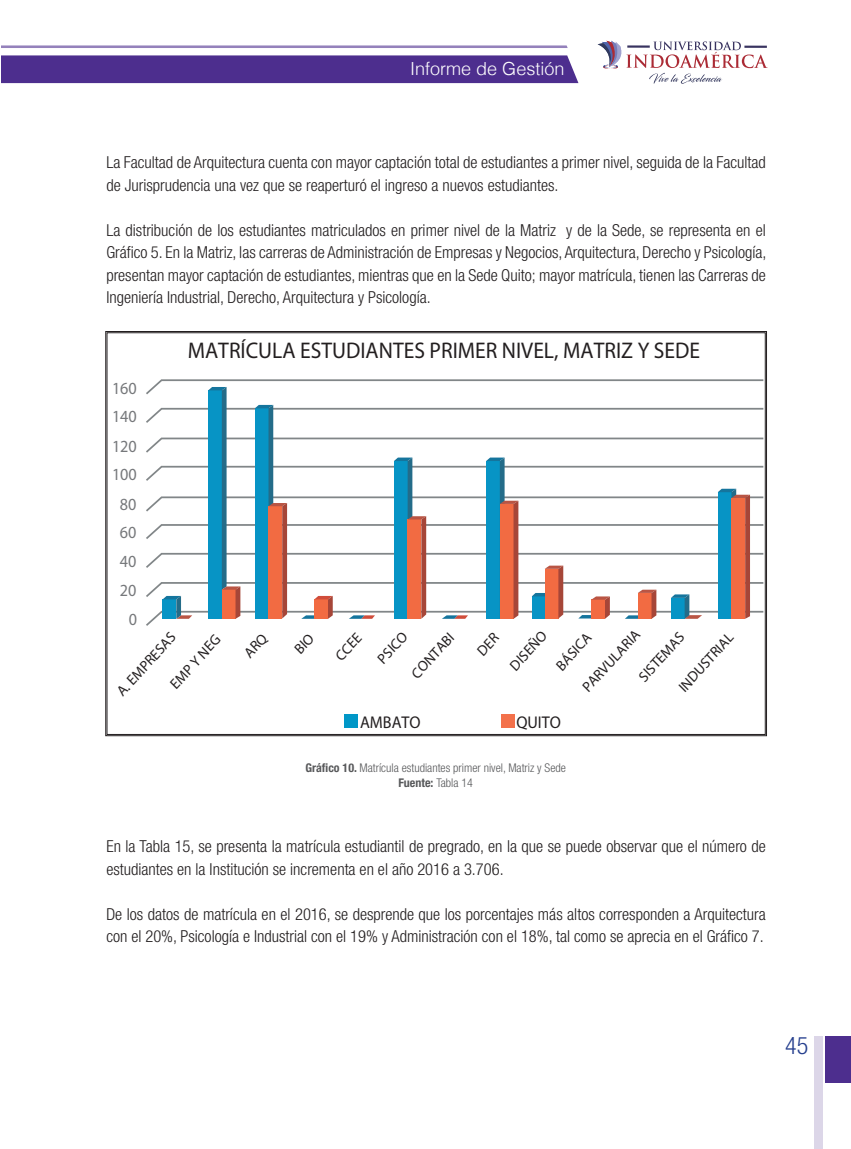
<style>
.page{position:relative;width:851px;height:1149px;background:#fff}
.page>*{position:absolute;margin:0;border:0;box-sizing:border-box;transform-origin:0 0}
.t1{font:300 condensed 24px "Helvetica Neue LT Std";color:#253f8e}
.t2{font:700 22.65px "Calibri";color:#231f20;scale:.95 1}
.t3{font:300 18px "Helvetica";color:#fff}
.t4{font:700 16.95px/29px "Calibri";color:#76787b;text-align:right;scale:.95 1}
.t5{font:700 16.95px "Calibri";color:#231f20;scale:.95 1}
.t6{font:300 condensed 16.5px/22.5px "Helvetica Neue LT Std";color:#231f20}
.t7{font:700 14.55px "Calibri";color:#231f20}
.t8{font:300 condensed 12px/14.4px "Helvetica Neue LT Std";color:#57585a;text-align:center}
.s1{font-weight:700}
</style>
<div class="page">
<svg style="left:597px;top:41px;width:170px;height:43px"></svg>
<div style="left:825px;top:1036px;width:25px;height:46px;background:#4d2e8e"></div>
<div style="left:814px;top:1036px;width:8px;height:112px;background:#dcd6e8"></div>
<div style="left:1px;top:55px;width:577px;height:28px;background:#4d2e8e"></div>
<svg style="left:1px;top:45px;width:566px;height:3px;background:#a494c5"></svg>
<svg style="left:105px;top:331px;width:661px;height:404px"></svg>
<svg style="left:144px;top:378px;width:621px;height:280px"></svg>
<p class="t3" style="left:410px;top:54px;width:156px">Informe de Gestión</p>
<p class="t6" style="left:106px;top:151px;width:661px">La Facultad de Arquitectura cuenta con mayor captación total de estudiantes a primer nivel, seguida de la Facultad de Jurisprudencia una vez que se reaperturó el ingreso a nuevos estudiantes.</p>
<p class="t6" style="left:106px;top:218px;width:661px;text-align:justify">La distribución de los estudiantes matriculados en primer nivel de la Matriz y de la Sede, se representa en el Gráfico 5. En la Matriz, las carreras de Administración de Empresas y Negocios, Arquitectura, Derecho y Psicología, presentan mayor captación de estudiantes, mientras que en la Sede Quito; mayor matrícula, tienen las Carreras de Ingeniería Industrial, Derecho, Arquitectura y Psicología.</p>
<p class="t4" style="left:112px;top:373px;width:28px">160<br>140<br>120<br>100<br>80<br>60<br>40<br>20<br>0</p>
<h2 class="t2" style="left:188px;top:336px;width:541px">MATRÍCULA ESTUDIANTES PRIMER NIVEL, MATRIZ Y SEDE</h2>
<p class="t7" style="left:578px;top:683px;width:80px;rotate:-48deg">PARVULARIA</p>
<p class="t7" style="left:166px;top:680px;width:69px;rotate:-48deg">EMP Y NEG</p>
<p class="t7" style="left:331px;top:652px;width:33px;rotate:-48deg">CCEE</p>
<p class="t7" style="left:373px;top:655px;width:39px;rotate:-48deg">PSICO</p>
<p class="t7" style="left:407px;top:670px;width:57px;rotate:-48deg">CONTABI</p>
<p class="t7" style="left:505px;top:662px;width:49px;rotate:-48deg">DISEÑO</p>
<p class="t7" style="left:551px;top:662px;width:47px;rotate:-48deg">BÁSICA</p>
<p class="t7" style="left:634px;top:673px;width:62px;rotate:-48deg">SISTEMAS</p>
<p class="t7" style="left:113px;top:688px;width:82px;rotate:-48deg">A. EMPRESAS</p>
<p class="t7" style="left:674px;top:683px;width:76px;rotate:-48deg">INDUSTRIAL</p>
<p class="t5" style="left:360px;top:711px;width:65px">AMBATO</p>
<p class="t5" style="left:516px;top:711px;width:48px">QUITO</p>
<p class="t8" style="left:305px;top:760px;width:262px"><span class="s1">Gráfico 10.</span> Matrícula estudiantes primer nivel, Matriz y Sede<br><span class="s1">Fuente:</span> Tabla 14</p>
<p class="t6" style="left:106px;top:834px;width:661px">En la Tabla 15, se presenta la matrícula estudiantil de pregrado, en la que se puede observar que el número de estudiantes en la Institución se incrementa en el año 2016 a 3.706.</p>
<p class="t6" style="left:106px;top:902px;width:660px">De los datos de matrícula en el 2016, se desprende que los porcentajes más altos corresponden a Arquitectura con el 20%, Psicología e Industrial con el 19% y Administración con el 18%, tal como se aprecia en el Gráfico 7.</p>
<h1 class="t1" style="left:785px;top:1030px;width:25px">45</h1>
</div>
